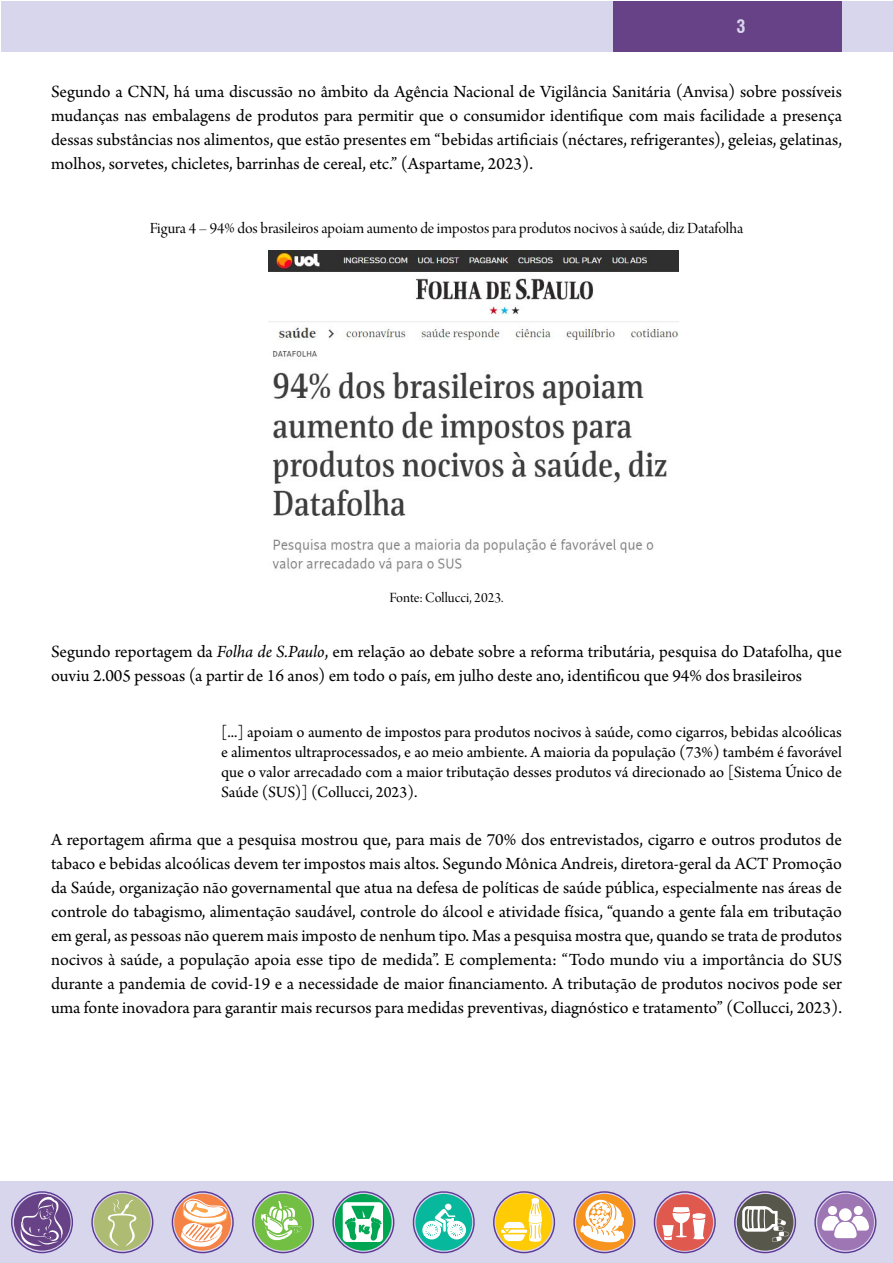
<style>
.page{position:relative;width:893px;height:1263px;background:#fff}
.page>*{position:absolute;margin:0;border:0;box-sizing:border-box;transform-origin:0 0}
.t1{font:18px/24px "Arno Pro";color:#000;text-align:justify}
.t2{font:700 condensed 18px "Swiss 721 BT";color:#d8d6ec}
.t3{font:16.5px/19.8px "Arno Pro";color:#000;text-align:justify}
.t4{font:16.5px "Arno Pro Display";letter-spacing:-.005em;color:#000}
.t5{font:15px "Arno Pro Display";color:#000}
.s1{font-style:italic}
</style>
<div class="page">
<div style="left:1px;top:1181px;width:892px;height:82px;background:#d8d6ec"></div>
<div style="left:814px;top:1191px;width:62px;height:62px;border:1px solid #5e3a96;border-radius:50%"></div>
<div style="left:817px;top:1194px;width:57px;height:56px;background:#9e76b4;border-radius:50%"></div>
<div style="left:828px;top:1206px;width:9px;height:9px;background:#fff;border-radius:50%"></div>
<div style="left:839px;top:1208px;width:13px;height:13px;background:#fff;border-radius:50%"></div>
<div style="left:854px;top:1206px;width:9px;height:9px;background:#fff;border-radius:50%"></div>
<svg style="left:822px;top:1216px;width:47px;height:22px"></svg>
<div style="left:14px;top:1194px;width:57px;height:56px;background:#684287;border-radius:50%"></div>
<div style="left:11px;top:1191px;width:62px;height:62px;border:1px solid #5e3a96;border-radius:50%"></div>
<svg style="left:18px;top:1196px;width:45px;height:52px"></svg>
<div style="left:252px;top:1191px;width:62px;height:62px;border:1px solid #5e3a96;border-radius:50%"></div>
<div style="left:255px;top:1194px;width:56px;height:56px;background:#72bf44;border-radius:50%"></div>
<svg style="left:257px;top:1198px;width:47px;height:53px"></svg>
<div style="left:573px;top:1191px;width:62px;height:62px;border:1px solid #5e3a96;border-radius:50%"></div>
<div style="left:576px;top:1194px;width:57px;height:56px;background:#f7941e;border-radius:50%"></div>
<svg style="left:576px;top:1196px;width:50px;height:48px"></svg>
<div style="left:493px;top:1191px;width:62px;height:62px;border:1px solid #5e3a96;border-radius:50%"></div>
<div style="left:496px;top:1194px;width:56px;height:56px;background:#ffcb05;border-radius:50%"></div>
<svg style="left:499px;top:1198px;width:43px;height:44px"></svg>
<div style="left:332px;top:1191px;width:62px;height:62px;border:1px solid #5e3a96;border-radius:50%"></div>
<div style="left:335px;top:1194px;width:57px;height:56px;background:#00a651;border-radius:50%"></div>
<svg style="left:343px;top:1202px;width:40px;height:40px"></svg>
<div style="left:654px;top:1191px;width:62px;height:62px;border:1px solid #5e3a96;border-radius:50%"></div>
<div style="left:656px;top:1194px;width:57px;height:57px;background:#e0594f;border-radius:50%"></div>
<svg style="left:662px;top:1207px;width:45px;height:34px"></svg>
<div style="left:734px;top:1191px;width:62px;height:62px;border:1px solid #5e3a96;border-radius:50%"></div>
<svg style="left:736px;top:1193px;width:58px;height:58px"></svg>
<svg style="left:741px;top:1205px;width:48px;height:38px"></svg>
<svg style="left:412px;top:1191px;width:63px;height:63px"></svg>
<div style="left:172px;top:1191px;width:62px;height:62px;border:1px solid #5e3a96;border-radius:50%"></div>
<div style="left:174px;top:1194px;width:57px;height:56px;background:#f58345;border-radius:50%"></div>
<svg style="left:181px;top:1198px;width:47px;height:49px"></svg>
<div style="left:91px;top:1191px;width:62px;height:62px;border:1px solid #5e3a96;border-radius:50%"></div>
<div style="left:94px;top:1194px;width:57px;height:56px;background:#adbc72;border-radius:50%"></div>
<svg style="left:108px;top:1199px;width:28px;height:47px"></svg>
<div style="left:1px;top:1px;width:891px;height:50px;background:#d8d6ec"></div>
<div style="left:613px;top:1px;width:228px;height:50px;background:#684287"></div>
<img style="left:268px;top:251px;width:410px;height:321px">
<p class="t2" style="left:736px;top:16px;width:10px">3</p>
<p class="t1" style="left:51px;top:81px;width:792px">Segundo a CNN, há uma discussão no âmbito da Agência Nacional de Vigilância Sanitária (Anvisa) sobre possíveis mudanças nas embalagens de produtos para permitir que o consumidor identifique com mais facilidade a presença dessas substâncias nos alimentos, que estão presentes em “bebidas artificiais (néctares, refrigerantes), geleias, gelatinas, molhos, sorvetes, chicletes, barrinhas de cereal, etc.” (Aspartame, 2023).</p>
<p class="t4" style="left:150px;top:219px;width:595px">Figura 4 – 94% dos brasileiros apoiam aumento de impostos para produtos nocivos à saúde, diz Datafolha</p>
<p class="t5" style="left:389px;top:589px;width:116px">Fonte: Collucci, 2023.</p>
<p class="t1" style="left:51px;top:640px;width:792px">Segundo reportagem da <span class="s1">Folha de S.Paulo</span>, em relação ao debate sobre a reforma tributária, pesquisa do Datafolha, que ouviu 2.005 pessoas (a partir de 16 anos) em todo o país, em julho deste ano, identificou que 94% dos brasileiros</p>
<p class="t3" style="left:221px;top:723px;width:622px">[...] apoiam o aumento de impostos para produtos nocivos à saúde, como cigarros, bebidas alcoólicas e alimentos ultraprocessados, e ao meio ambiente. A maioria da população (73%) também é favorável que o valor arrecadado com a maior tributação desses produtos vá direcionado ao [Sistema Único de Saúde (SUS)] (Collucci, 2023).</p>
<p class="t1" style="left:51px;top:828px;width:792px">A reportagem afirma que a pesquisa mostrou que, para mais de 70% dos entrevistados, cigarro e outros produtos de tabaco e bebidas alcoólicas devem ter impostos mais altos. Segundo Mônica Andreis, diretora-geral da ACT Promoção da Saúde, organização não governamental que atua na defesa de políticas de saúde pública, especialmente nas áreas de controle do tabagismo, alimentação saudável, controle do álcool e atividade física, “quando a gente fala em tributação em geral, as pessoas não querem mais imposto de nenhum tipo. Mas a pesquisa mostra que, quando se trata de produtos nocivos à saúde, a população apoia esse tipo de medida”. E complementa: “Todo mundo viu a importância do SUS durante a pandemia de covid-19 e a necessidade de maior financiamento. A tributação de produtos nocivos pode ser uma fonte inovadora para garantir mais recursos para medidas preventivas, diagnóstico e tratamento” (Collucci, 2023).</p>
</div>
